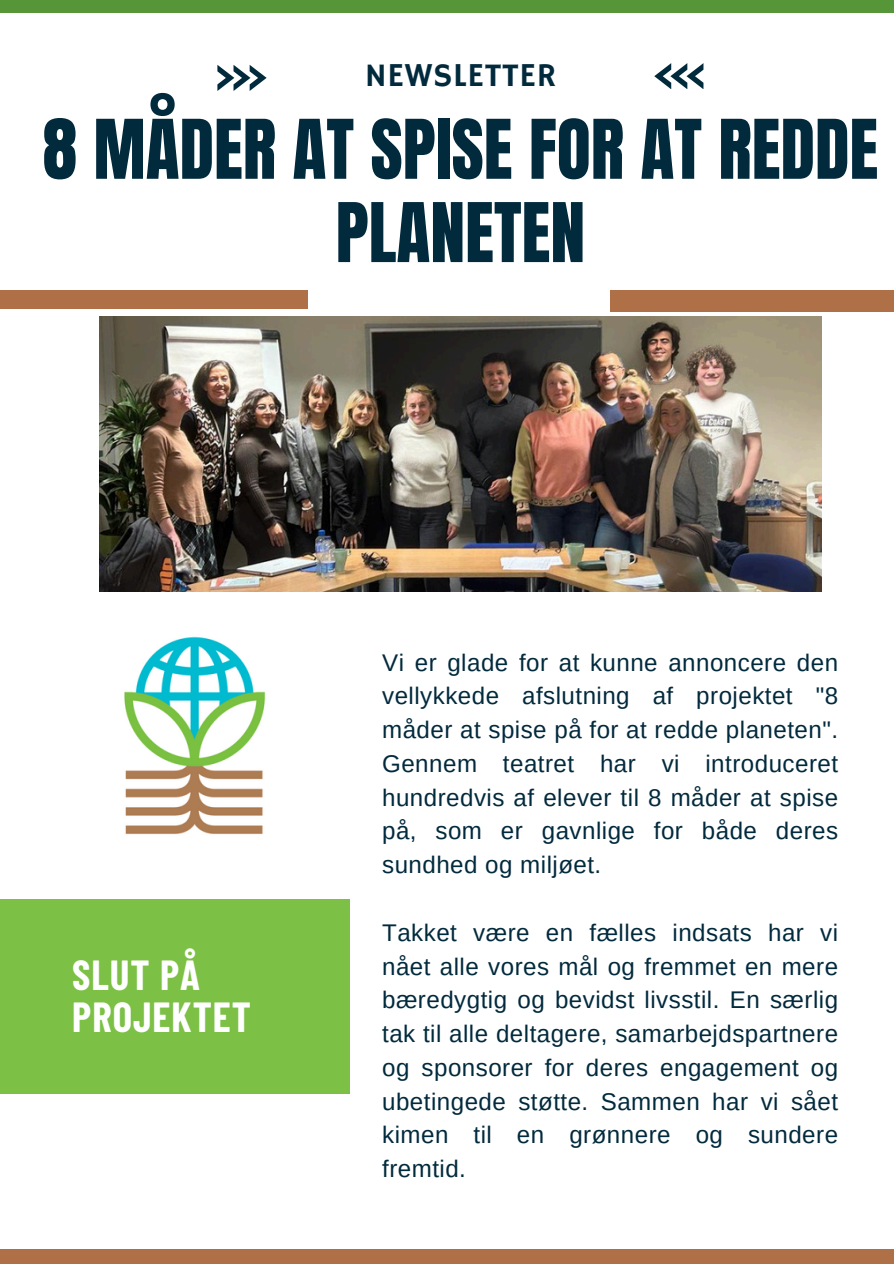
<style>
.page{position:relative;width:894px;height:1264px;background:#fff}
.page>*{position:absolute;margin:0;border:0;box-sizing:border-box;transform-origin:0 0}
.t1{font:69.9px/83.2px "Anton";color:#022a3d;text-align:center}
.t2{font:700 41.1px/42.8px "Barlow Condensed";letter-spacing:.025em;color:#fff}
.t3{font:33.3px "Hammersmith One";letter-spacing:.02em;color:#022a3d}
.t4{font:24.15px/33.8px "Arimo";letter-spacing:.02em;color:#022a3d;text-align:justify}
</style>
<div class="page">
<div style="left:0;top:899px;width:349px;height:194px;background:#7cc146"></div>
<img style="left:99px;top:317px;width:722px;height:274px">
<div style="left:0;top:290px;width:308px;height:19px;background:#af7048"></div>
<div style="left:610px;top:290px;width:283px;height:21px;background:#af7048"></div>
<svg style="left:217px;top:65px;width:49px;height:26px"></svg>
<svg style="left:654px;top:63px;width:49px;height:26px"></svg>
<div style="left:0;top:0;width:893px;height:12px;background:#569639"></div>
<div style="left:0;top:1249px;width:893px;height:14px;background:#af7048"></div>
<img style="left:124px;top:636px;width:142px;height:199px">
<h3 class="t3" style="left:364px;top:56px;width:193px">NEWSLETTER</h3>
<p class="t1" style="left:43px;top:109px;width:836px">8 MÅDER AT SPISE FOR AT REDDE<br>PLANETEN</p>
<p class="t2" style="left:72px;top:951px;width:180px">SLUT PÅ<br>PROJEKTET</p>
<h1 class="t4" style="left:382px;top:645px;width:457px">Vi er glade for at kunne annoncere den vellykkede afslutning af projektet "8 måder at spise på for at redde planeten".<br>Gennem teatret har vi introduceret hundredvis af elever til 8 måder at spise på, som er gavnlige for både deres sundhed og miljøet.</h1>
<p class="t4" style="left:382px;top:915px;width:457px">Takket være en fælles indsats har vi nået alle vores mål og fremmet en mere bæredygtig og bevidst livsstil. En særlig tak til alle deltagere, samarbejdspartnere og sponsorer for deres engagement og ubetingede støtte. Sammen har vi sået kimen til en grønnere og sundere fremtid.</p>
</div>
